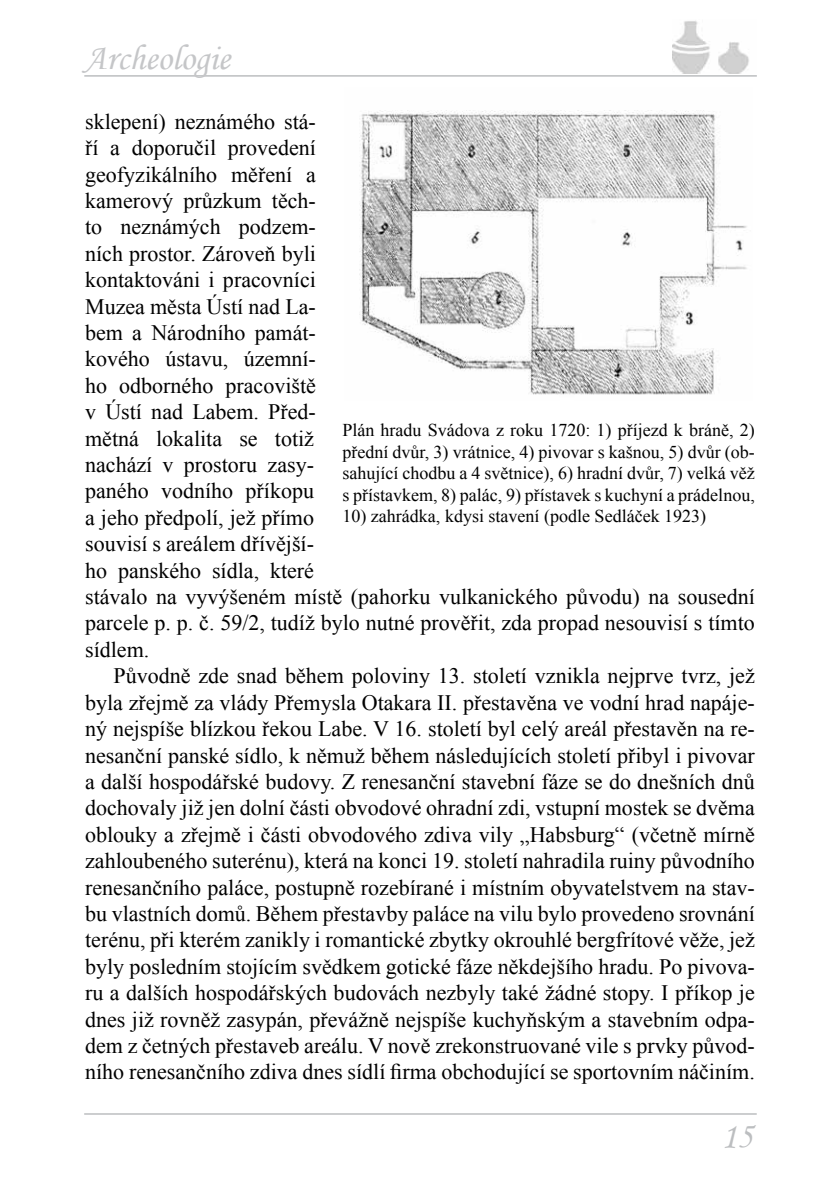
<style>
.page{position:relative;width:840px;height:1191px;background:#fff}
.page>*{position:absolute;margin:0;border:0;box-sizing:border-box;transform-origin:0 0}
.t1{font:36px "Monotype Corsiva";color:#c5c6c8}
.t2{font:36px "Monotype Corsiva";color:#bcbec0}
.t3{font:22px/26.4px "Times New Roman";color:#000}
.t4{font:18px/21.6px "Times New Roman";color:#000;text-align:justify}
</style>
<div class="page">
<hr style="left:84px;top:75px;width:672px;height:2px;background:#bcbec0">
<hr style="left:84px;top:1113px;width:672px;height:1px;background:#bcbec0">
<img style="left:672px;top:20px;width:77px;height:54px">
<img style="left:359px;top:110px;width:388px;height:285px">
<h1 class="t1" style="left:84px;top:37px;width:148px">Archeologie</h1>
<p class="t3" style="left:85px;top:108px;width:671px">sklepení) neznámého stá-<br>ří a doporučil provedení<br>geofyzikálního měření a<br>kamerový průzkum těch-<br>to neznámých podzem-<br>ních prostor. Zároveň byli<br>kontaktováni i pracovníci<br>Muzea města Ústí nad La-<br>bem a Národního památ-<br>kového ústavu, územní-<br>ho odborného pracoviště<br>v Ústí nad Labem. Před-<br>mětná lokalita se totiž<br>nachází v prostoru zasy-<br>paného vodního příkopu<br>a jeho předpolí, jež přímo<br>souvisí s areálem dřívější-<br>ho panského sídla, které<br>stávalo na vyvýšeném místě (pahorku vulkanického původu) na sousední parcele p. p. č. 59/2, tudíž bylo nutné prověřit, zda propad nesouvisí s tímto sídlem.</p>
<p class="t3" style="left:85px;top:662px;width:670px;text-align:justify;text-indent:28px">Původně zde snad během poloviny 13. století vznikla nejprve tvrz, jež byla zřejmě za vlády Přemysla Otakara II. přestavěna ve vodní hrad napáje&shy;ný nejspíše blízkou řekou Labe. V 16. století byl celý areál přestavěn na re&shy;nesanční panské sídlo, k němuž během následujících století přibyl i pivovar a další hospodářské budovy. Z renesanční stavební fáze se do dnešních dnů dochovaly již jen dolní části obvodové ohradní zdi, vstupní mostek se dvěma oblouky a zřejmě i části obvodového zdiva vily „Habsburg“ (včetně mírně zahloubeného suterénu), která na konci 19. století nahradila ruiny původního renesančního paláce, postupně rozebírané i místním obyvatelstvem na stav&shy;bu vlastních domů. Během přestavby paláce na vilu bylo provedeno srovnání terénu, při kterém zanikly i romantické zbytky okrouhlé bergfrítové věže, jež byly posledním stojícím svědkem gotické fáze někdejšího hradu. Po pivova&shy;ru a dalších hospodářských budovách nezbyly také žádné stopy. I příkop je dnes již rovněž zasypán, převážně nejspíše kuchyňským a stavebním odpa&shy;dem z četných přestaveb areálu. V nově zrekonstruované vile s prvky původ&shy;ního renesančního zdiva dnes sídlí firma obchodující se sportovním náčiním.</p>
<p class="t4" style="left:342px;top:419px;width:413px">Plán hradu Svádova z roku 1720: 1) příjezd k bráně, 2) přední dvůr, 3) vrátnice, 4) pivovar s kašnou, 5) dvůr (ob&shy;sahující chodbu a 4 světnice), 6) hradní dvůr, 7) velká věž s přístavkem, 8) palác, 9) přístavek s kuchyní a prádelnou,</p>
<p class="t4" style="left:342px;top:505px;width:365px">10) zahrádka, kdysi stavení (podle Sedláček 1923)</p>
<h1 class="t2" style="left:720px;top:1114px;width:33px">15</h1>
</div>
